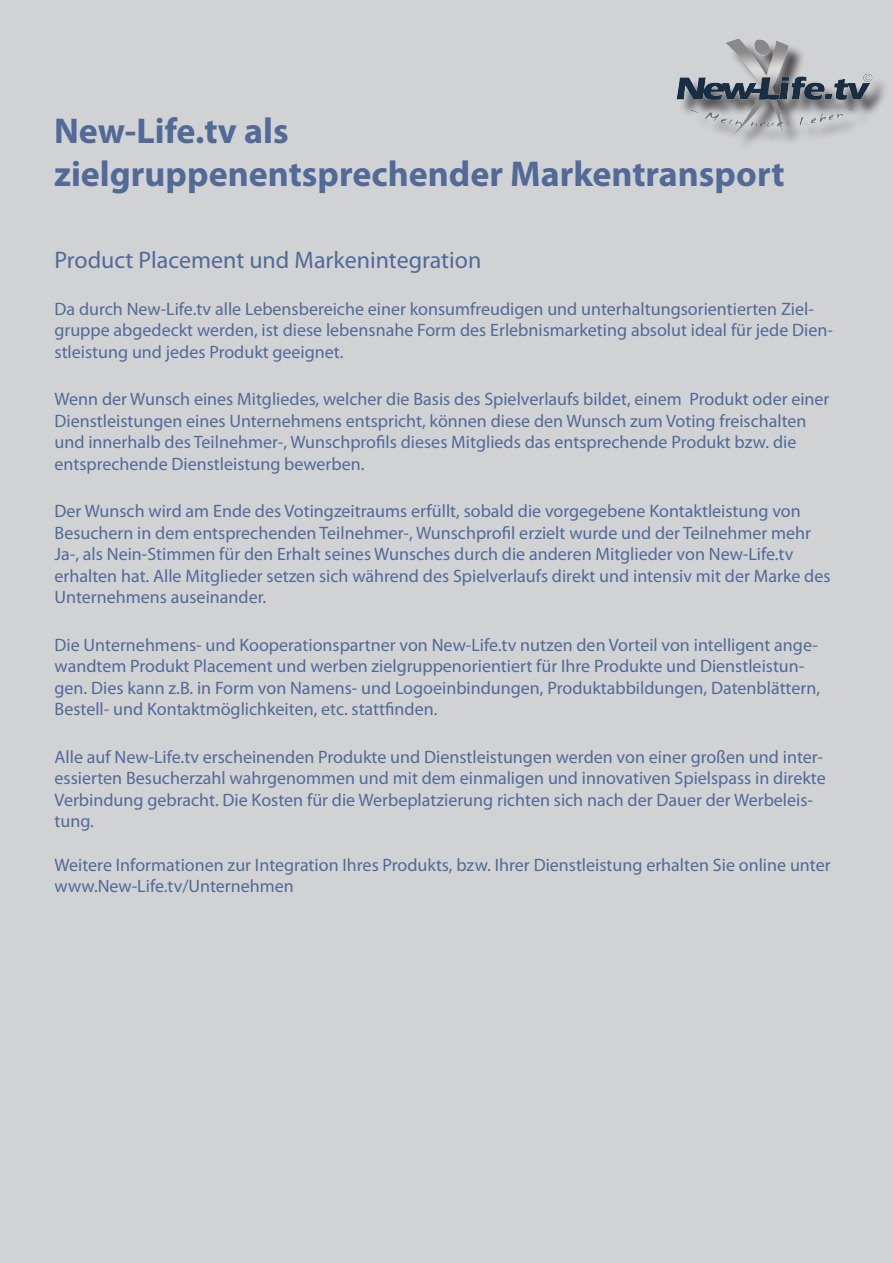
<style>
.page{position:relative;width:893px;height:1263px;background:#d1d2d4}
.page>*{position:absolute;margin:0;border:0;box-sizing:border-box;transform-origin:0 0}
.Überschrift_2{font:700 36px/43.2px "Myriad Pro";color:#516a98}
.Blauer_Textkörper{font:24px "Myriad Pro";color:#516a98}
.Blauer_Textkörper-2{font:18px/21.6px "Myriad Pro";color:#516a98}
</style>
<div class="page">
<div style="left:679px;top:41px;width:211px;height:111px;background:#231f20;opacity:.75"></div>
<img style="left:676px;top:38px;width:200px;height:114px">
<p class="Überschrift_2" style="left:54px;top:108px;width:732px">New-Life.tv als<br>zielgruppenentsprechender Markentransport</p>
<p class="Blauer_Textkörper" style="left:55px;top:245px;width:428px">Product Placement und Markenintegration</p>
<p class="Blauer_Textkörper-2" style="left:55px;top:298px;width:780px">Da durch New-Life.tv alle Lebensbereiche einer konsumfreudigen und unterhaltungsorientierten Ziel&shy;gruppe abgedeckt werden, ist diese lebensnahe Form des Erlebnismarketing absolut ideal für jede Dien&shy;stleistung und jedes Produkt geeignet.</p>
<p class="Blauer_Textkörper-2" style="left:55px;top:388px;width:776px">Wenn der Wunsch eines Mitgliedes, welcher die Basis des Spielverlaufs bildet, einem Produkt oder einer Dienstleistungen eines Unternehmens entspricht, können diese den Wunsch zum Voting freischalten und innerhalb des Teilnehmer-, Wunschprofils dieses Mitglieds das entsprechende Produkt bzw. die entsprechende Dienstleistung bewerben.</p>
<p class="Blauer_Textkörper-2" style="left:55px;top:500px;width:777px">Der Wunsch wird am Ende des Votingzeitraums erfüllt, sobald die vorgegebene Kontaktleistung von Besuchern in dem entsprechenden Teilnehmer-, Wunschprofil erzielt wurde und der Teilnehmer mehr Ja-, als Nein-Stimmen für den Erhalt seines Wunsches durch die anderen Mitglieder von New-Life.tv erhalten hat. Alle Mitglieder setzen sich während des Spielverlaufs direkt und intensiv mit der Marke des Unternehmens auseinander.</p>
<p class="Blauer_Textkörper-2" style="left:55px;top:633px;width:767px">Die Unternehmens- und Kooperationspartner von New-Life.tv nutzen den Vorteil von intelligent ange&shy;wandtem Produkt Placement und werben zielgruppenorientiert für Ihre Produkte und Dienstleistun&shy;gen. Dies kann z.B. in Form von Namens- und Logoeinbindungen, Produktabbildungen, Datenblättern, Bestell- und Kontaktmöglichkeiten, etc. stattfinden.</p>
<p class="Blauer_Textkörper-2" style="left:55px;top:745px;width:773px">Alle auf New-Life.tv erscheinenden Produkte und Dienstleistungen werden von einer großen und inter&shy;essierten Besucherzahl wahrgenommen und mit dem einmaligen und innovativen Spielspass in direkte Verbindung gebracht. Die Kosten für die Werbeplatzierung richten sich nach der Dauer der Werbeleis&shy;tung.</p>
<p class="Blauer_Textkörper-2" style="left:55px;top:853px;width:777px">Weitere Informationen zur Integration Ihres Produkts, bzw. Ihrer Dienstleistung erhalten Sie online unter www.New-Life.tv/Unternehmen</p>
</div>
